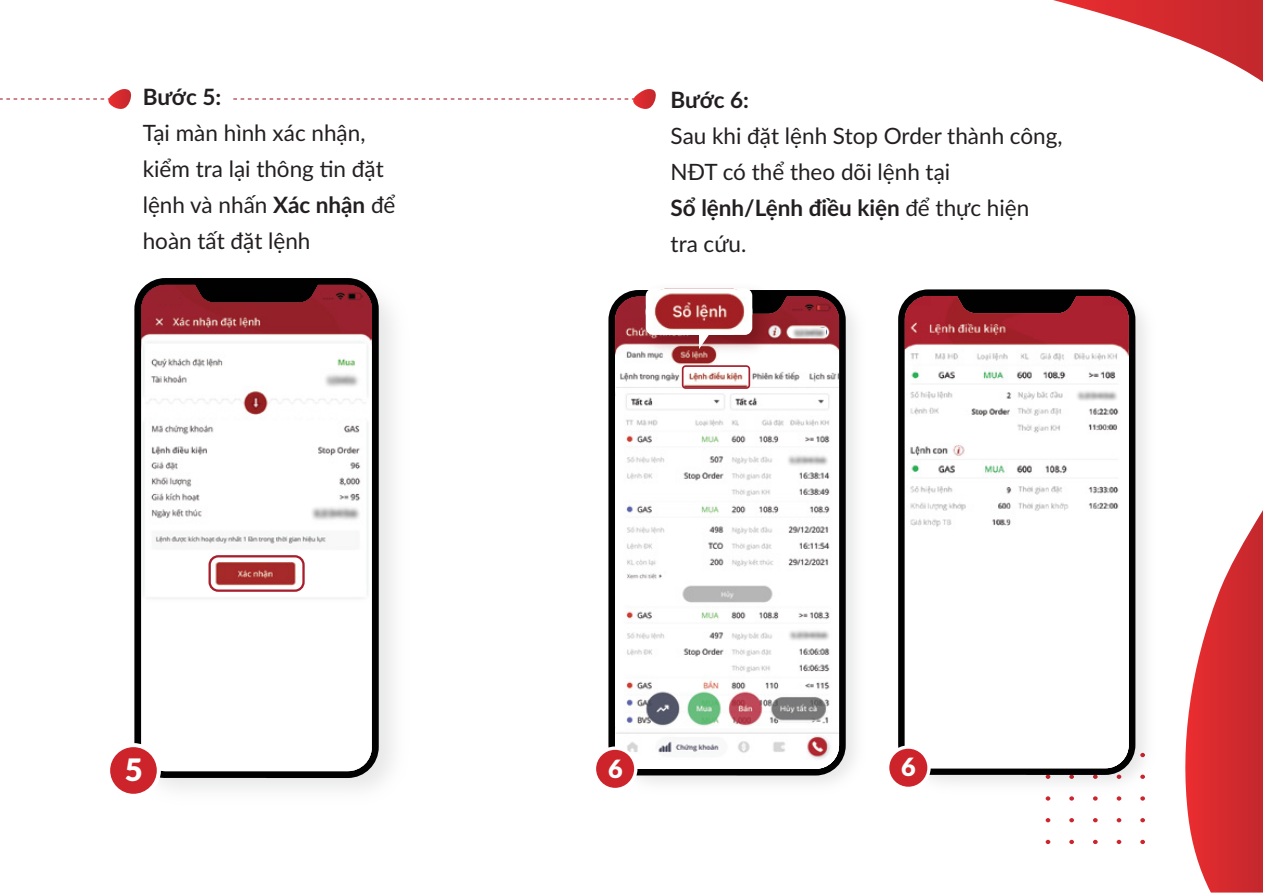
<style>
.page{position:relative;width:1263px;height:893px;background:#fff}
.page>*{position:absolute;margin:0;border:0;box-sizing:border-box;transform-origin:0 0}
.t1{font:900 30.9px "Lato";color:#fff}
.t2{font:900 25.2px "Lato";color:#fff}
.t3{font:22.5px/36px "Lato";color:#231f20}
.t4{font:700 22.5px "Lato";letter-spacing:-.005em;color:#231f20}
.s1{font-weight:700}
</style>
<div class="page">
<svg style="left:1053px;top:0;width:210px;height:82px"></svg>
<svg style="left:1185px;top:510px;width:78px;height:383px"></svg>
<svg style="left:1046px;top:818px;width:4px;height:4px"></svg>
<svg style="left:1046px;top:840px;width:4px;height:4px"></svg>
<svg style="left:1069px;top:818px;width:5px;height:4px"></svg>
<svg style="left:1069px;top:840px;width:5px;height:4px"></svg>
<svg style="left:1093px;top:818px;width:5px;height:4px"></svg>
<svg style="left:1093px;top:840px;width:5px;height:4px"></svg>
<svg style="left:1117px;top:818px;width:4px;height:4px"></svg>
<svg style="left:1117px;top:840px;width:4px;height:4px"></svg>
<svg style="left:1140px;top:818px;width:5px;height:4px"></svg>
<svg style="left:1140px;top:840px;width:5px;height:4px"></svg>
<svg style="left:0;top:89px;width:132px;height:20px"></svg>
<svg style="left:233px;top:89px;width:423px;height:20px"></svg>
<div style="left:134px;top:278px;width:245px;height:500px;background:#010101;border-radius:31px"></div>
<img style="left:141px;top:285px;width:231px;height:486px">
<div style="left:108px;top:745px;width:51px;height:51px;background:#cd242b;border-radius:50%"></div>
<div style="left:106px;top:743px;width:55px;height:55px;border:4px solid #fff;border-radius:50%"></div>
<div style="left:152px;top:292px;width:28px;height:12px;background:#98222d"></div>
<img style="left:272px;top:322px;width:129px;height:118px">
<img style="left:259px;top:454px;width:142px;height:118px">
<div style="left:208px;top:555px;width:97px;height:37px;border:2px solid #a71e2c;border-radius:9px"></div>
<img style="left:929px;top:290px;width:216px;height:509px">
<div style="left:898px;top:289px;width:237px;height:486px;background:#010101;border-radius:30px"></div>
<img style="left:905px;top:296px;width:224px;height:472px">
<svg style="left:909px;top:296px;width:22px;height:9px"></svg>
<svg style="left:1103px;top:296px;width:22px;height:9px"></svg>
<div style="left:888px;top:747px;width:41px;height:41px;background:#cd242b;border-radius:50%"></div>
<div style="left:886px;top:745px;width:45px;height:45px;border:3px solid #fff;border-radius:50%"></div>
<img style="left:1024px;top:338px;width:121px;height:116px">
<img style="left:623px;top:290px;width:232px;height:493px">
<div style="left:608px;top:290px;width:238px;height:485px;background:#010101;border-radius:30px"></div>
<img style="left:616px;top:297px;width:223px;height:472px">
<img style="left:635px;top:290px;width:104px;height:70px">
<img style="left:646px;top:292px;width:93px;height:57px">
<svg style="left:646px;top:288px;width:93px;height:4px"></svg>
<div style="left:682px;top:365px;width:68px;height:24px;border:2px solid #a71e2c;border-radius:3px"></div>
<div style="left:594px;top:748px;width:42px;height:41px;background:#cd242b;border-radius:50%"></div>
<div style="left:593px;top:746px;width:44px;height:45px;border:3px solid #fff;border-radius:50%"></div>
<img style="left:739px;top:290px;width:116px;height:101px">
<div style="left:632px;top:303px;width:13px;height:14px;background:#98222d"></div>
<img style="left:734px;top:402px;width:121px;height:116px">
<img style="left:736px;top:578px;width:119px;height:115px">
<p class="t4" style="left:143px;top:80px;width:80px">Bước 5:</p>
<p class="t3" style="left:143px;top:114px;width:254px">Tại màn hình xác nhận, kiểm tra lại thông tin đặt lệnh và nhấn <span class="s1">Xác nhận</span> để hoàn tất đặt lệnh</p>
<p class="t4" style="left:671px;top:83px;width:80px">Bước 6:</p>
<p class="t3" style="left:671px;top:117px;width:393px">Sau khi đặt lệnh Stop Order thành công,<br>NĐT có thể theo dõi lệnh tại<br><span class="s1">Sổ lệnh/Lệnh điều kiện</span> để thực hiện<br>tra cứu.</p>
<h1 class="t1" style="left:125px;top:747px;width:19px">5</h1>
<p class="t2" style="left:608px;top:749px;width:16px">6</p>
<p class="t2" style="left:901px;top:748px;width:16px">6</p>
</div>
